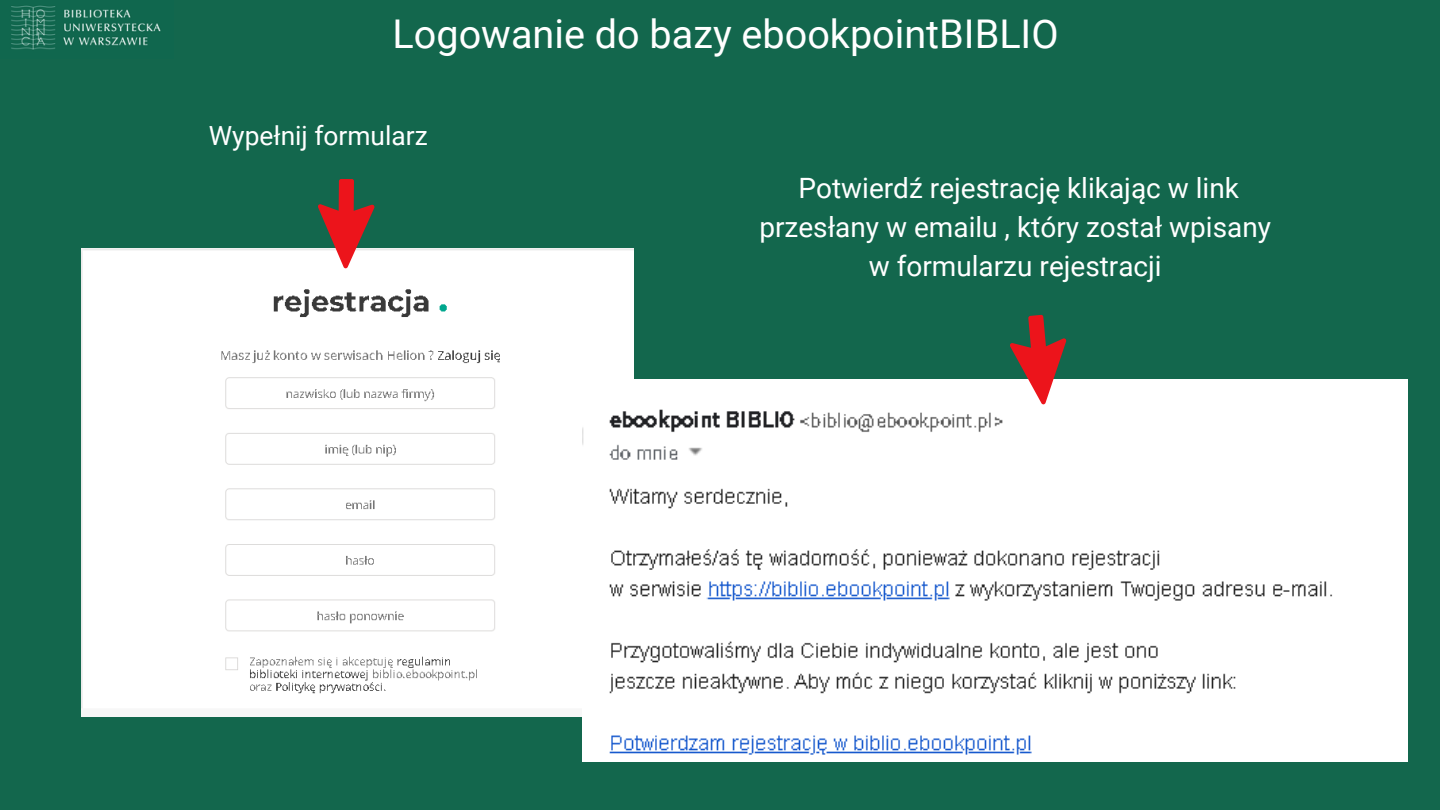
<style>
.page{position:relative;width:1440px;height:810px;background:#13674d}
.page>*{position:absolute;margin:0;border:0;box-sizing:border-box;transform-origin:0 0}
.t1{font:39.6px "Roboto";color:#fff}
.t2{font:28px/39px "Roboto";color:#fff;text-align:center}
.t3{font:26.4px "Roboto";color:#fff}
</style>
<div class="page">
<img style="left:11px;top:5px;width:150px;height:45px">
<div style="left:81px;top:248px;width:553px;height:469px;background:#fff"></div>
<svg style="left:299px;top:179px;width:84px;height:90px"></svg>
<img style="left:582px;top:380px;width:825px;height:381px">
<svg style="left:995px;top:314px;width:78px;height:91px"></svg>
<p class="t1" style="left:393px;top:12px;width:668px">Logowanie do bazy ebookpointBIBLIO</p>
<p class="t3" style="left:209px;top:120px;width:220px">Wypełnij formularz</p>
<p class="t2" style="left:759px;top:169px;width:513px">Potwierdź rejestrację klikając w link przesłany w emailu , który został wpisany w formularzu rejestracji</p>
</div>
